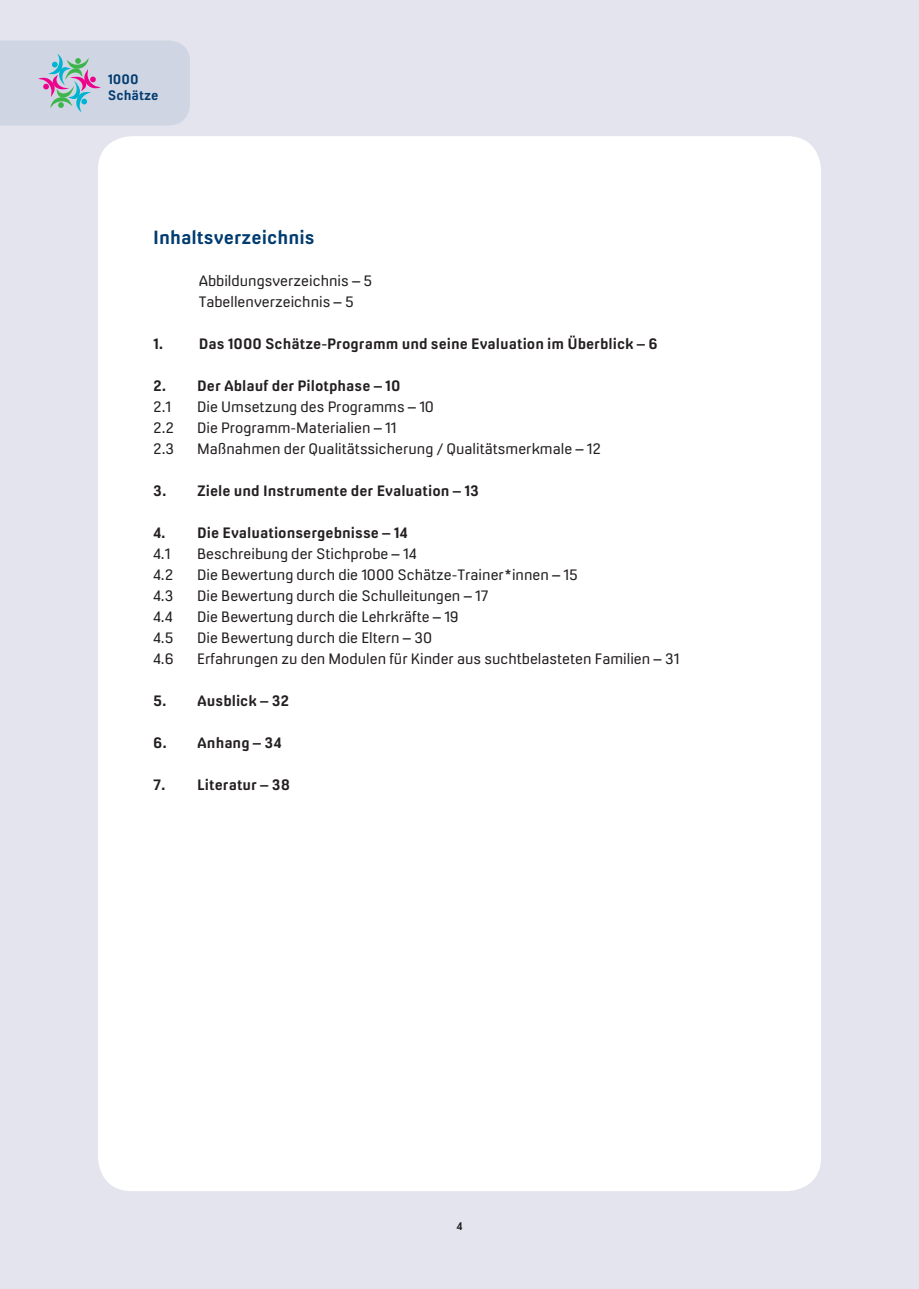
<style>
.page{position:relative;width:919px;height:1289px;background:#fff}
.page>*{position:absolute;margin:0;border:0;box-sizing:border-box;transform-origin:0 0}
.t1{font:700 18px "Milibus Rg";color:#013b70}
.t2{font:14.25px/21px "Milibus Lt";color:#231f20}
.t3{font:700 14.25px "Milibus Rg";color:#231f20}
.t4{font:700 12.9px/16.2px "Milibus Rg";color:#013b70}
.t5{font:700 10.5px "Milibus Rg";color:#231f20}
</style>
<div class="page">
<div style="left:0;top:0;width:918px;height:1288px;background:#e3e4ed"></div>
<svg style="left:0;top:40px;width:190px;height:85px;background:#c8cfdd"></svg>
<div style="left:98px;top:136px;width:723px;height:1055px;background:#fff;border-radius:34px"></div>
<p class="t4" style="left:108px;top:71px;width:52px">1000<br>Schätze</p>
<p class="t1" style="left:153px;top:226px;width:163px">Inhaltsverzeichnis</p>
<p class="t2" style="left:199px;top:270px;width:175px">Abbildungsverzeichnis – 5<br>Tabellenverzeichnis – 5</p>
<p class="t3" style="left:153px;top:335px;width:12px">1.</p>
<p class="t3" style="left:199px;top:335px;width:460px">Das 1000 Schätze-Programm und seine Evaluation im Überblick – 6</p>
<p class="t3" style="left:153px;top:377px;width:249px">2. Der Ablauf der Pilotphase – 10</p>
<p class="t2" style="left:153px;top:396px;width:19px">2.1</p>
<p class="t2" style="left:197px;top:396px;width:238px">Die Umsetzung des Programms – 10</p>
<p class="t2" style="left:153px;top:417px;width:22px">2.2</p>
<p class="t2" style="left:197px;top:417px;width:201px">Die Programm-Materialien – 11</p>
<p class="t2" style="left:153px;top:438px;width:23px">2.3</p>
<p class="t2" style="left:197px;top:438px;width:405px">Maßnahmen der Qualitätssicherung / Qualitätsmerkmale – 12</p>
<p class="t3" style="left:153px;top:482px;width:327px">3. Ziele und Instrumente der Evaluation – 13</p>
<p class="t3" style="left:153px;top:524px;width:256px">4. Die Evaluationsergebnisse – 14</p>
<p class="t2" style="left:153px;top:543px;width:19px">4.1</p>
<p class="t2" style="left:197px;top:543px;width:221px">Beschreibung der Stichprobe – 14</p>
<p class="t2" style="left:153px;top:564px;width:22px">4.2</p>
<p class="t2" style="left:197px;top:564px;width:382px">Die Bewertung durch die 1000 Schätze-Trainer*innen – 15</p>
<p class="t2" style="left:153px;top:585px;width:22px">4.3</p>
<p class="t2" style="left:197px;top:585px;width:293px">Die Bewertung durch die Schulleitungen – 17</p>
<p class="t2" style="left:153px;top:606px;width:21px">4.4</p>
<p class="t2" style="left:197px;top:606px;width:263px">Die Bewertung durch die Lehrkräfte – 19</p>
<p class="t2" style="left:153px;top:627px;width:22px">4.5</p>
<p class="t2" style="left:197px;top:627px;width:236px">Die Bewertung durch die Eltern – 30</p>
<p class="t2" style="left:153px;top:648px;width:22px">4.6</p>
<p class="t2" style="left:197px;top:648px;width:483px">Erfahrungen zu den Modulen für Kinder aus suchtbelasteten Familien – 31</p>
<p class="t3" style="left:153px;top:692px;width:138px">5. Ausblick – 32</p>
<p class="t3" style="left:153px;top:734px;width:130px">6. Anhang – 34</p>
<p class="t3" style="left:153px;top:776px;width:139px">7. Literatur – 38</p>
<p class="t5" style="left:456px;top:1219px;width:7px">4</p>
</div>
